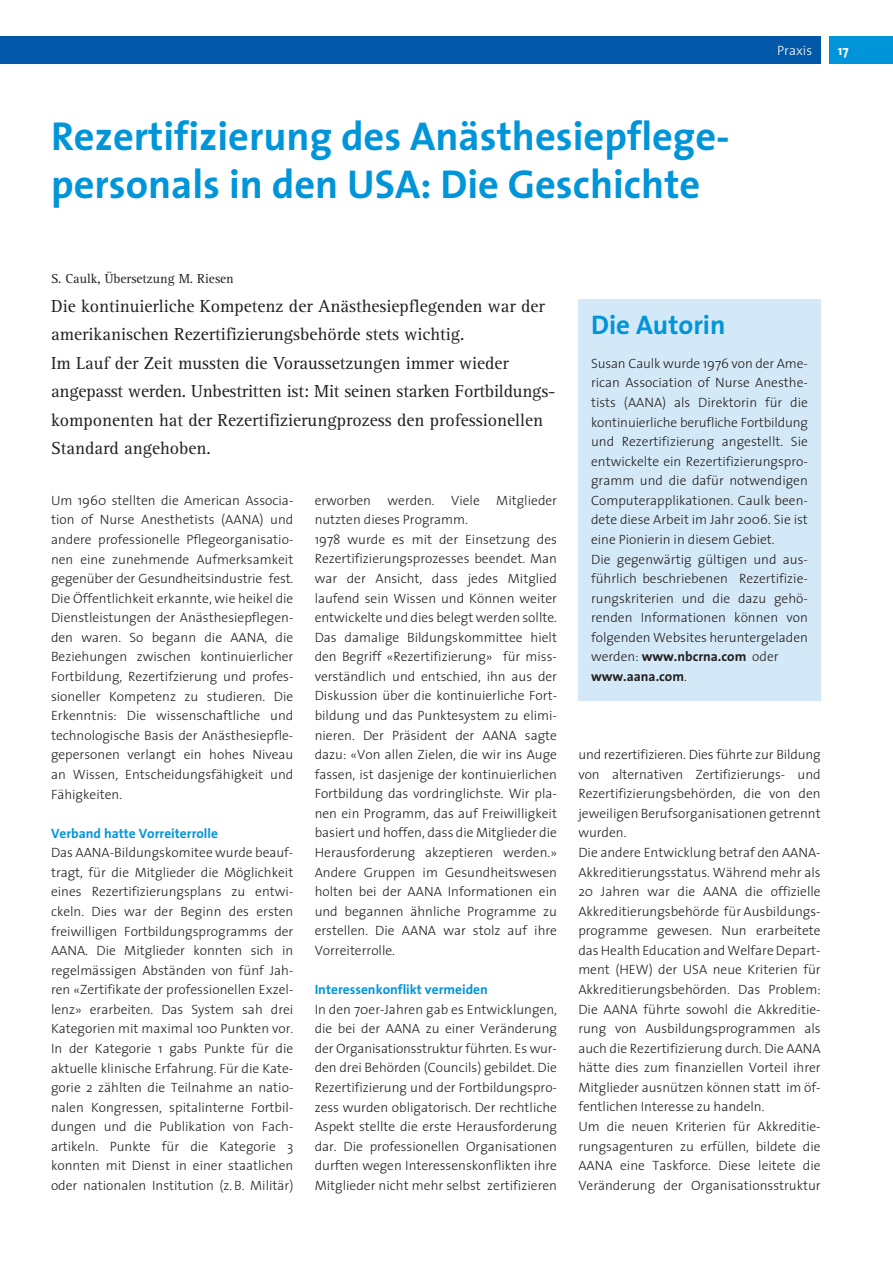
<style>
.page{position:relative;width:893px;height:1263px;background:#fff}
.page>*{position:absolute;margin:0;border:0;box-sizing:border-box;transform-origin:0 0}
.t1{font:700 40.5px/48px "The Sans";color:#0095d9}
.t2{font:700 27px "The Sans";color:#0095d9}
.t3{font:18px/28.5px "Rotis Serif";color:#231f20}
.t4{font:300 13.5px/19.6px "The Sans";color:#231f20;text-align:justify}
.t5{font:700 13.5px "The Sans";color:#0095d9}
.t6{font:13.5px "Rotis Serif";color:#231f20}
.t7{font:300 13.5px "The Sans";color:#fff}
.t8{font:700 13.5px "The Sans";color:#fff}
.s1{font-weight:700}
</style>
<div class="page">
<div style="left:0;top:36px;width:821px;height:27px;background:#0157a8"></div>
<div style="left:829px;top:36px;width:64px;height:27px;background:#0095d9"></div>
<div style="left:578px;top:299px;width:243px;height:402px;background:#d4e9f7"></div>
<h1 class="t1" style="left:51px;top:112px;width:677px">Rezertifizierung des Anästhesiepflege&shy;personals in den USA: Die Geschichte</h1>
<p class="t7" style="left:777px;top:39px;width:36px">Praxis</p>
<p class="t8" style="left:838px;top:39px;width:12px">17</p>
<p class="t6" style="left:51px;top:271px;width:184px">S. Caulk, Übersetzung M. Riesen</p>
<p class="t3" style="left:51px;top:292px;width:506px">Die kontinuierliche Kompetenz der Anästhesiepflegenden war der amerikanischen Rezertifizierungsbehörde stets wichtig.<br>Im Lauf der Zeit mussten die Voraussetzungen immer wieder angepasst werden. Unbestritten ist: Mit seinen starken Fortbildungs&shy;komponenten hat der Rezertifizierungprozess den professionellen Standard angehoben.</p>
<p class="t4" style="left:51px;top:490px;width:244px">Um 1960 stellten die American Associa&shy;tion of Nurse Anesthetists (AANA) und andere professionelle Pflegeorganisatio&shy;nen eine zunehmende Aufmerksamkeit gegenüber der Gesundheitsindustrie fest.<br>Die Öffentlichkeit erkannte, wie heikel die Dienstleistungen der Anästhesiepflegen&shy;den waren. So begann die AANA, die Beziehungen zwischen kontinuierlicher Fortbildung, Rezertifzierung und profes&shy;sioneller Kompetenz zu studieren. Die Erkenntnis: Die wissenschaftliche und technologische Basis der Anästhesiepfle&shy;gepersonen verlangt ein hohes Niveau an Wissen, Entscheidungsfähigkeit und Fähigkeiten.</p>
<p class="t5" style="left:51px;top:822px;width:169px">Verband hatte Vorreiterrolle</p>
<p class="t4" style="left:51px;top:842px;width:244px">Das AANA-Bildungskomitee wurde beauf&shy;tragt, für die Mitglieder die Möglichkeit eines Rezertifizierungsplans zu entwi&shy;ckeln. Dies war der Beginn des ersten freiwilligen Fortbildungsprogramms der AANA. Die Mitglieder konnten sich in regelmässigen Abständen von fünf Jah&shy;ren «Zertifikate der professionellen Exzel&shy;lenz» erarbeiten. Das System sah drei Kategorien mit maximal 100 Punkten vor.<br>In der Kategorie 1 gabs Punkte für die aktuelle klinische Erfahrung. Für die Kate&shy;gorie 2 zählten die Teilnahme an natio&shy;nalen Kongressen, spitalinterne Fortbil&shy;dungen und die Publikation von Fach&shy;artikeln. Punkte für die Kategorie 3 konnten mit Dienst in einer staatlichen oder nationalen Institution (z.B. Militär)</p>
<p class="t4" style="left:315px;top:490px;width:244px;text-align:left">erworben werden. Viele Mitglieder nutzten dieses Programm.<br>1978 wurde es mit der Einsetzung des Rezertifizierungsprozesses beendet. Man war der Ansicht, dass jedes Mitglied laufend sein Wissen und Können weiter entwickelte und dies belegt werden sollte.<br>Das damalige Bildungskommittee hielt den Begriff «Rezertifizierung» für miss&shy;verständlich und entschied, ihn aus der Diskussion über die kontinuierliche Fort&shy;bildung und das Punktesystem zu elimi&shy;nieren. Der Präsident der AANA sagte dazu: «Von allen Zielen, die wir ins Auge fassen, ist dasjenige der kontinuierlichen Fortbildung das vordringlichste. Wir pla&shy;nen ein Programm, das auf Freiwilligkeit basiert und hoffen, dass die Mitglieder die Herausforderung akzeptieren werden.» Andere Gruppen im Gesundheitswesen holten bei der AANA Informationen ein und begannen ähnliche Programme zu erstellen. Die AANA war stolz auf ihre Vorreiterrolle.</p>
<p class="t5" style="left:315px;top:978px;width:175px">Interessenkonflikt vermeiden</p>
<p class="t4" style="left:315px;top:999px;width:244px">In den 70er-Jahren gab es Entwicklungen, die bei der AANA zu einer Veränderung der Organisationsstruktur führten. Es wur&shy;den drei Behörden (Councils) gebildet. Die Rezertifizierung und der Fortbildungspro&shy;zess wurden obligatorisch. Der rechtliche Aspekt stellte die erste Herausforderung dar. Die professionellen Organisationen durften wegen Interessenskonflikten ihre Mitglieder nicht mehr selbst zertifizieren</p>
<h2 class="t2" style="left:591px;top:303px;width:136px">Die Autorin</h2>
<p class="t4" style="left:591px;top:353px;width:218px;text-align:left">Susan Caulk wurde 1976 von der Ame&shy;rican Association of Nurse Anesthe&shy;tists (AANA) als Direktorin für die kontinuierliche berufliche Fortbildung und Rezertifizierung angestellt. Sie entwickelte ein Rezertifizierungspro&shy;gramm und die dafür notwendigen Computerapplikationen. Caulk been&shy;dete diese Arbeit im Jahr 2006. Sie ist eine Pionierin in diesem Gebiet.<br>Die gegenwärtig gültigen und aus&shy;führlich beschriebenen Rezertifizie&shy;rungskriterien und die dazu gehö&shy;renden Informationen können von folgenden Websites heruntergeladen werden: <span class="s1">www.nbcrna.com</span> oder <span class="s1">www.aana.com</span>.</p>
<p class="t4" style="left:578px;top:744px;width:244px;text-align:left">und rezertifizieren. Dies führte zur Bildung von alternativen Zertifizierungs- und Rezertifizierungsbehörden, die von den jeweiligen Berufsorganisationen getrennt wurden.<br>Die andere Entwicklung betraf den AANA-Akkreditierungsstatus. Während mehr als 20 Jahren war die AANA die offizielle Akkreditierungsbehörde für Ausbildungs&shy;programme gewesen. Nun erarbeitete das Health Education and Welfare Depart&shy;ment (HEW) der USA neue Kriterien für Akkreditierungsbehörden. Das Problem:<br>Die AANA führte sowohl die Akkreditie&shy;rung von Ausbildungsprogrammen als auch die Rezertifizierung durch. Die AANA hätte dies zum finanziellen Vorteil ihrer Mitglieder ausnützen können statt im öf&shy;fentlichen Interesse zu handeln.<br>Um die neuen Kriterien für Akkreditie&shy;rungsagenturen zu erfüllen, bildete die AANA eine Taskforce. Diese leitete die Veränderung der Organisationsstruktur</p>
</div>
